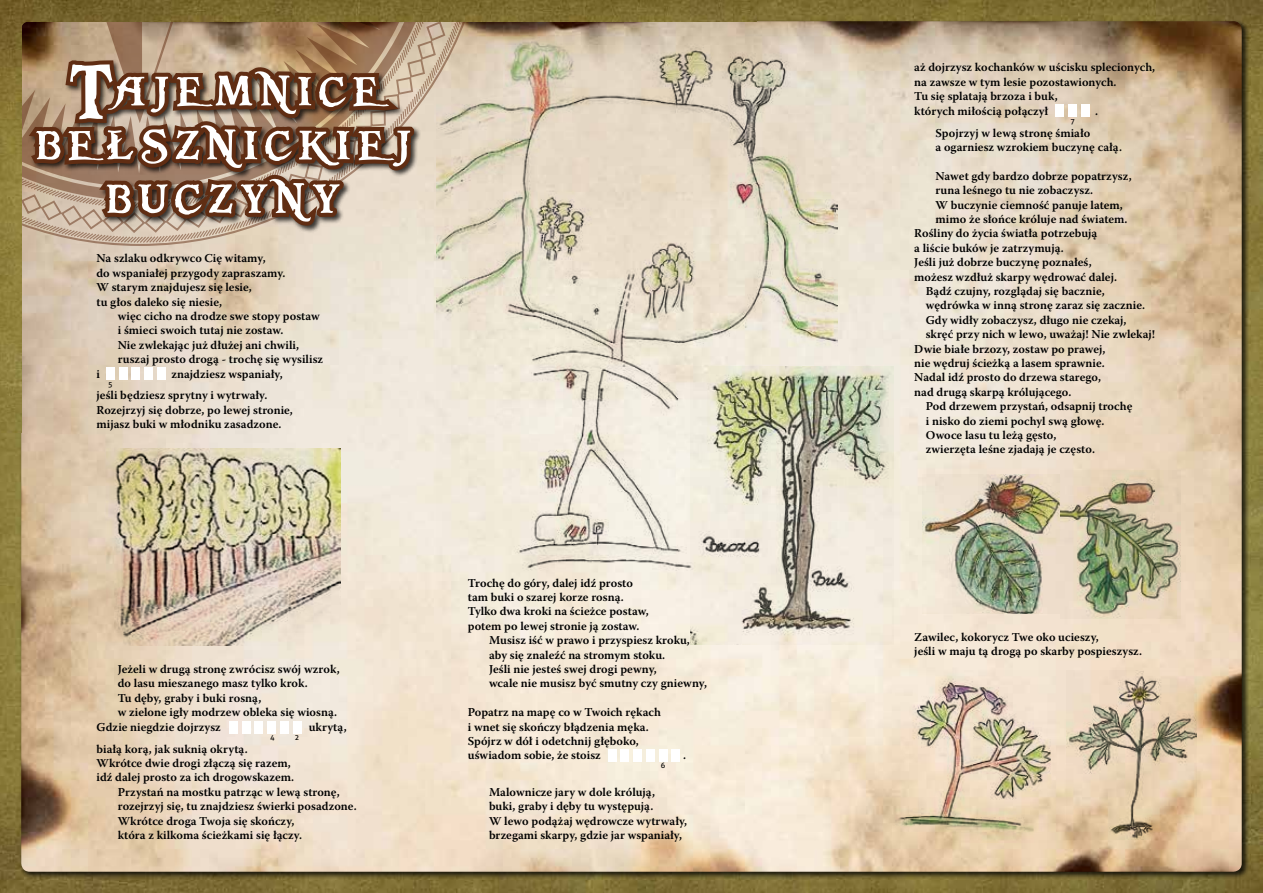
<style>
.page{position:relative;width:1263px;height:893px;background:#fff}
.page>*{position:absolute;margin:0;border:0;box-sizing:border-box;transform-origin:0 0}
.t1{font:82.2px "Piecesof Eight";letter-spacing:.075em;color:#fff}
.t2{font:600 12px/14.4px "Warnock Pro";color:#000}
.t3{font:7.5px "Aller";color:#000}
</style>
<div class="page">
<img style="left:0;top:0;width:1263px;height:893px">
<img style="left:21px;top:21px;width:1221px;height:851px">
<svg style="left:21px;top:21px;width:465px;height:223px;background:#d5c4b0"></svg>
<svg style="left:21px;top:21px;width:455px;height:213px;background:#d7c6b1"></svg>
<img style="left:0;top:232px;width:21px;height:200px">
<img style="left:421px;top:0;width:336px;height:21px">
<img style="left:690px;top:366px;width:204px;height:278px">
<img style="left:437px;top:35px;width:401px;height:550px">
<img style="left:922px;top:475px;width:138px;height:139px">
<img style="left:1060px;top:471px;width:121px;height:147px">
<img style="left:1066px;top:670px;width:130px;height:169px">
<img style="left:878px;top:670px;width:187px;height:173px">
<img style="left:106px;top:449px;width:234px;height:196px">
<div style="left:1056px;top:104px;width:8px;height:13px;background:#fff"></div>
<div style="left:1068px;top:104px;width:9px;height:13px;background:#fff"></div>
<div style="left:1081px;top:104px;width:9px;height:13px;background:#fff"></div>
<div style="left:608px;top:749px;width:8px;height:13px;background:#fff"></div>
<div style="left:621px;top:749px;width:8px;height:13px;background:#fff"></div>
<div style="left:633px;top:749px;width:9px;height:13px;background:#fff"></div>
<div style="left:646px;top:749px;width:9px;height:13px;background:#fff"></div>
<div style="left:659px;top:749px;width:8px;height:13px;background:#fff"></div>
<div style="left:672px;top:749px;width:8px;height:13px;background:#fff"></div>
<div style="left:229px;top:721px;width:9px;height:12px;background:#fff"></div>
<div style="left:242px;top:721px;width:8px;height:12px;background:#fff"></div>
<div style="left:255px;top:721px;width:8px;height:12px;background:#fff"></div>
<div style="left:267px;top:721px;width:9px;height:12px;background:#fff"></div>
<div style="left:280px;top:721px;width:9px;height:12px;background:#fff"></div>
<div style="left:293px;top:721px;width:8px;height:12px;background:#fff"></div>
<div style="left:106px;top:367px;width:9px;height:13px;background:#fff"></div>
<div style="left:119px;top:367px;width:8px;height:13px;background:#fff"></div>
<div style="left:132px;top:367px;width:8px;height:13px;background:#fff"></div>
<div style="left:144px;top:367px;width:9px;height:13px;background:#fff"></div>
<div style="left:157px;top:367px;width:9px;height:13px;background:#fff"></div>
<svg style="left:0;top:0;width:421px;height:232px;background:#8f7053"></svg>
<h1 class="t1" style="left:69px;top:42px;width:310px">Tajemnice</h1>
<h1 class="t1" style="left:35px;top:96px;width:378px">belsznickiej</h1>
<h1 class="t1" style="left:105px;top:150px;width:237px">buczyny</h1>
<p class="t2" style="left:97px;top:251px;width:190px">Na szlaku odkrywco Cię witamy,<br>do wspaniałej przygody zapraszamy.<br>W starym znajdujesz się lesie,<br>tu głos daleko się niesie,</p>
<p class="t2" style="left:118px;top:309px;width:207px">więc cicho na drodze swe stopy postaw i śmieci swoich tutaj nie zostaw.<br>Nie zwlekając już dłużej ani chwili, ruszaj prosto drogą - trochę się wysilisz</p>
<p class="t2" style="left:97px;top:366px;width:5px">i</p>
<p class="t2" style="left:171px;top:366px;width:113px">znajdziesz wspaniały,</p>
<p class="t3" style="left:108px;top:379px;width:6px">5</p>
<p class="t2" style="left:97px;top:388px;width:198px">jeśli będziesz sprytny i wytrwały.<br>Rozejrzyj się dobrze, po lewej stronie, mijasz buki w młodniku zasadzone.</p>
<p class="t2" style="left:118px;top:662px;width:223px">Jeżeli w drugą stronę zwrócisz swój wzrok,</p>
<p class="t2" style="left:118px;top:676px;width:191px">do lasu mieszanego masz tylko krok.</p>
<p class="t2" style="left:118px;top:690px;width:145px">Tu dęby, graby i buki rosną,</p>
<p class="t2" style="left:118px;top:705px;width:221px">w zielone igły modrzew obleka się wiosną.</p>
<p class="t2" style="left:97px;top:719px;width:126px">Gdzie niegdzie dojrzysz</p>
<p class="t2" style="left:309px;top:719px;width:39px">ukrytą,</p>
<p class="t3" style="left:270px;top:732px;width:6px">4</p>
<p class="t3" style="left:295px;top:732px;width:6px">2</p>
<p class="t2" style="left:97px;top:741px;width:153px">białą korą, jak suknią okrytą.</p>
<p class="t2" style="left:97px;top:756px;width:196px">Wkrótce dwie drogi złączą się razem,</p>
<p class="t2" style="left:97px;top:770px;width:199px">idź dalej prosto za ich drogowskazem.</p>
<p class="t2" style="left:118px;top:784px;width:223px">Przystań na mostku patrząc w lewą stronę,</p>
<p class="t2" style="left:118px;top:799px;width:240px">rozejrzyj się, tu znajdziesz świerki posadzone.</p>
<p class="t2" style="left:118px;top:813px;width:178px">Wkrótce droga Twoja się skończy,</p>
<p class="t2" style="left:118px;top:828px;width:186px">która z kilkoma ścieżkami się łączy.</p>
<p class="t2" style="left:468px;top:575px;width:167px">Trochę do góry, dalej idź prosto</p>
<p class="t2" style="left:468px;top:590px;width:158px">tam buki o szarej korze rosną.</p>
<p class="t2" style="left:468px;top:604px;width:182px">Tylko dwa kroki na ścieżce postaw,</p>
<p class="t2" style="left:468px;top:618px;width:173px">potem po lewej stronie ją zostaw.</p>
<p class="t2" style="left:489px;top:633px;width:202px">Musisz iść w prawo i przyspiesz kroku,</p>
<p class="t2" style="left:489px;top:647px;width:178px">aby się znaleźć na stromym stoku.</p>
<p class="t2" style="left:489px;top:662px;width:169px">Jeśli nie jesteś swej drogi pewny,</p>
<p class="t2" style="left:489px;top:676px;width:219px">wcale nie musisz być smutny czy gniewny,</p>
<p class="t2" style="left:468px;top:705px;width:195px">Popatrz na mapę co w Twoich rękach i wnet się skończy błądzenia męka.<br>Spójrz w dół i odetchnij głęboko, uświadom sobie, że stoisz</p>
<p class="t2" style="left:683px;top:748px;width:4px">.</p>
<p class="t3" style="left:661px;top:761px;width:6px">6</p>
<p class="t2" style="left:489px;top:784px;width:200px">Malownicze jary w dole królują,<br>buki, graby i dęby tu występują.<br>W lewo podążaj wędrowcze wytrwały, brzegami skarpy, gdzie jar wspaniały,</p>
<p class="t2" style="left:914px;top:60px;width:242px">aż dojrzysz kochanków w uścisku splecionych, na zawsze w tym lesie pozostawionych.<br>Tu się splatają brzoza i buk,<br>których miłością połączył</p>
<p class="t2" style="left:1095px;top:103px;width:4px">.</p>
<p class="t3" style="left:1070px;top:116px;width:6px">7</p>
<p class="t2" style="left:935px;top:125px;width:188px">Spojrzyj w lewą stronę śmiało<br>a ogarniesz wzrokiem buczynę całą.</p>
<p class="t2" style="left:935px;top:168px;width:198px">Nawet gdy bardzo dobrze popatrzysz,</p>
<p class="t2" style="left:935px;top:183px;width:159px">runa leśnego tu nie zobaczysz.</p>
<p class="t2" style="left:935px;top:197px;width:189px">W buczynie ciemność panuje latem,</p>
<p class="t2" style="left:935px;top:212px;width:194px">mimo że słońce króluje nad światem.</p>
<p class="t2" style="left:914px;top:226px;width:184px">Rośliny do życia światła potrzebują</p>
<p class="t2" style="left:914px;top:240px;width:151px">a liście buków je zatrzymują.</p>
<p class="t2" style="left:914px;top:255px;width:179px">Jeśli już dobrze buczynę poznałeś,</p>
<p class="t2" style="left:914px;top:269px;width:204px">możesz wzdłuż skarpy wędrować dalej.</p>
<p class="t2" style="left:926px;top:284px;width:180px">Bądź czujny, rozglądaj się bacznie,</p>
<p class="t2" style="left:926px;top:298px;width:221px">wędrówka w inną stronę zaraz się zacznie.</p>
<p class="t2" style="left:926px;top:312px;width:202px">Gdy widły zobaczysz, długo nie czekaj,</p>
<p class="t2" style="left:926px;top:327px;width:231px">skręć przy nich w lewo, uważaj! Nie zwlekaj!</p>
<p class="t2" style="left:914px;top:341px;width:193px">Dwie białe brzozy, zostaw po prawej,</p>
<p class="t2" style="left:914px;top:356px;width:192px">nie wędruj ścieżką a lasem sprawnie.</p>
<p class="t2" style="left:914px;top:370px;width:188px">Nadal idź prosto do drzewa starego,</p>
<p class="t2" style="left:914px;top:384px;width:159px">nad drugą skarpą królującego.</p>
<p class="t2" style="left:926px;top:399px;width:208px">Pod drzewem przystań, odsapnij trochę</p>
<p class="t2" style="left:926px;top:413px;width:180px">i nisko do ziemi pochyl swą głowę.</p>
<p class="t2" style="left:926px;top:428px;width:132px">Owoce lasu tu leżą gęsto,</p>
<p class="t2" style="left:926px;top:442px;width:171px">zwierzęta leśne zjadają je często.</p>
<p class="t2" style="left:914px;top:629px;width:229px">Zawilec, kokorycz Twe oko ucieszy,<br>jeśli w maju tą drogą po skarby pospieszysz.</p>
</div>
